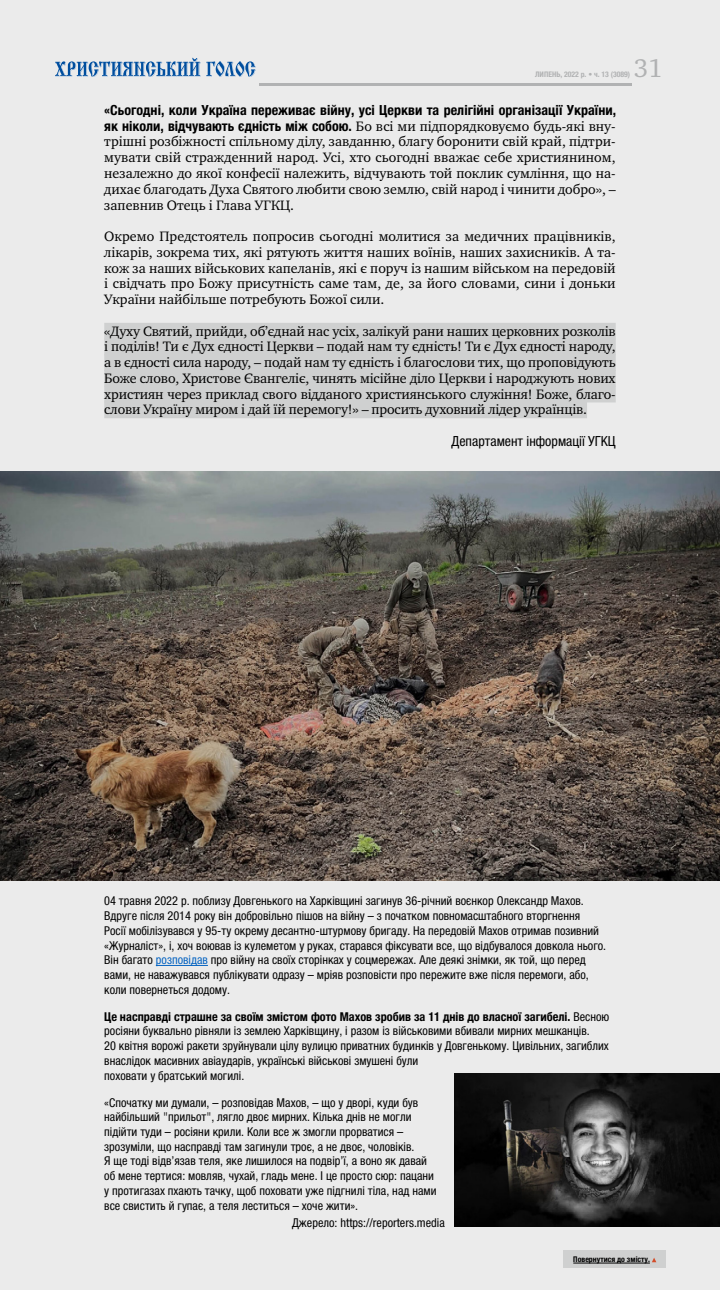
<style>
.page{position:relative;width:720px;height:1290px;background:#fff}
.page>*{position:absolute;margin:0;border:0;box-sizing:border-box;transform-origin:0 0}
.t1{font:26.25px "Charter C";color:#b1b2b3}
.t2{font:14px/15.8px "Charter C";color:#000;text-align:justify}
.t3{font:700 condensed 14px/15.8px "Helvetica Neue LTCYR";letter-spacing:.005em;color:#000}
.t4{font:condensed 14px "Helvetica Neue LTCYR";color:#000}
.t5{font:condensed 12.25px/14.7px "Helvetica Neue LTCYR";color:#000}
.t6{font:700 condensed 7.88px "Helvetica Neue LTCYR";color:#000}
.t7{font:700 condensed 7.7px "Helvetica Neue LTCYR";color:#b1b2b3}
.s1{font-family:"Charter C";font-weight:400;font-stretch:normal}
.s2{color:#0563c1}
.s3{font-weight:700}
</style>
<div class="page">
<div style="left:0;top:0;width:719px;height:1290px;background:#ebebeb"></div>
<hr style="left:259px;top:83px;width:372px;height:3px;background:#b1b2b3">
<svg style="left:55px;top:58px;width:145px;height:19px"></svg>
<svg style="left:206px;top:61px;width:49px;height:16px"></svg>
<div style="left:563px;top:1251px;width:102px;height:17px;background:#cfd0d0"></div>
<hr style="left:573px;top:1263px;width:76px;height:1px;background:#000">
<svg style="left:652px;top:1258px;width:4px;height:4px"></svg>
<img style="left:0;top:472px;width:719px;height:408px">
<hr style="left:156px;top:965px;width:52px;height:1px;background:#0563c1">
<img style="left:454px;top:1074px;width:264px;height:153px">
<div style="left:104px;top:323px;width:511px;height:16px;background:#cfd0d0"></div>
<div style="left:104px;top:339px;width:511px;height:16px;background:#cfd0d0"></div>
<div style="left:104px;top:354px;width:511px;height:17px;background:#cfd0d0"></div>
<div style="left:104px;top:370px;width:511px;height:17px;background:#cfd0d0"></div>
<div style="left:104px;top:386px;width:511px;height:16px;background:#cfd0d0"></div>
<div style="left:104px;top:402px;width:482px;height:16px;background:#cfd0d0"></div>
<h1 class="t1" style="left:633px;top:54px;width:30px">31</h1>
<p class="t7" style="left:535px;top:70px;width:96px">ЛИПЕНЬ, 2022 р. • ч. 13 (3089)</p>
<p class="t3" style="left:104px;top:102px;width:513px">«Сьогодні, коли Україна переживає війну, усі Церкви та релігійні організації України, як ніколи, відчувають єдність між собою. <span class="s1">Бо всі ми підпорядковуємо будь-які вну-</span></p>
<p class="t2" style="left:104px;top:134px;width:512px">трішні розбіжності спільному ділу, завданню, благу боронити свій край, підтри&shy;мувати свій стражденний народ. Усі, хто сьогодні вважає себе християнином, незалежно до якої конфесії належить, відчувають той поклик сумління, що на&shy;дихає благодать Духа Святого любити свою землю, свій народ і чинити добро», – запевнив Отець і Глава УГКЦ.</p>
<p class="t2" style="left:104px;top:228px;width:512px">Окремо Предстоятель попросив сьогодні молитися за медичних працівників, лікарів, зокрема тих, які рятують життя наших воїнів, наших захисників. А та&shy;кож за наших військових капеланів, які є поруч із нашим військом на передовій і свідчать про Божу присутність саме там, де, за його словами, сини і доньки України найбільше потребують Божої сили.</p>
<p class="t2" style="left:104px;top:323px;width:512px">«Духу Святий, прийди, об’єднай нас усіх, залікуй рани наших церковних розколів і поділів! Ти є Дух єдності Церкви – подай нам ту єдність! Ти є Дух єдності народу, а в єдності сила народу, – подай нам ту єдність і благослови тих, що проповідують Боже слово, Христове Євангеліє, чинять місійне діло Церкви і народжують нових християн через приклад свого відданого християнського служіння! Боже, благо&shy;слови Україну миром і дай їй перемогу!» – просить духовний лідер українців.</p>
<p class="t4" style="left:451px;top:433px;width:165px">Департамент інформації УГКЦ</p>
<p class="t5" style="left:104px;top:894px;width:503px">04 травня 2022 р. поблизу Довгенького на Харківщині загинув 36-річний воєнкор Олександр Махов.<br>Вдруге після 2014 року він добровільно пішов на війну – з початком повномасштабного вторгнення<br>Росії мобілізувався у 95-ту окрему десантно-штурмову бригаду. На передовій Махов отримав позивний «Журналіст», і, хоч воював із кулеметом у руках, старався фіксувати все, що відбувалося довкола нього.<br>Він багато <span class="s2">розповідав</span> про війну на своїх сторінках у соцмережах. Але деякі знімки, як той, що перед вами, не наважувався публікувати одразу – мріяв розповісти про пережите вже після перемоги, або, коли повернеться додому.</p>
<p class="t5" style="left:104px;top:1009px;width:506px"><span class="s3">Це насправді страшне за своїм змістом фото Махов зробив за 11 днів до власної загибелі.</span> Весною росіяни буквально рівняли із землею Харківщину, і разом із військовими вбивали мирних мешканців.<br>20 квітня ворожі ракети зруйнували цілу вулицю приватних будинків у Довгенькому. Цивільних, загиблих внаслідок масивних авіаударів, українські військові змушені були<br>поховати у братський могилі.</p>
<p class="t5" style="left:104px;top:1095px;width:333px">«Спочатку ми думали, – розповідав Махов, – що у дворі, куди був найбільший "прильот", лягло двоє мирних. Кілька днів не могли підійти туди – росіяни крили. Коли все ж змогли прорватися – зрозуміли, що насправді там загинули троє, а не двоє, чоловіків.<br>Я ще тоді відв’язав теля, яке лишилося на подвір’ї, а воно як давай об мене тертися: мовляв, чухай, гладь мене. І це просто сюр: пацани у протигазах пхають тачку, щоб поховати уже підгнилі тіла, над нами все свистить й гупає, а теля леститься – хоче жити».</p>
<p class="t5" style="left:292px;top:1215px;width:154px">Джерело: https://reporters.media</p>
<p class="t6" style="left:573px;top:1255px;width:78px">Повернутися до змісту.</p>
</div>
